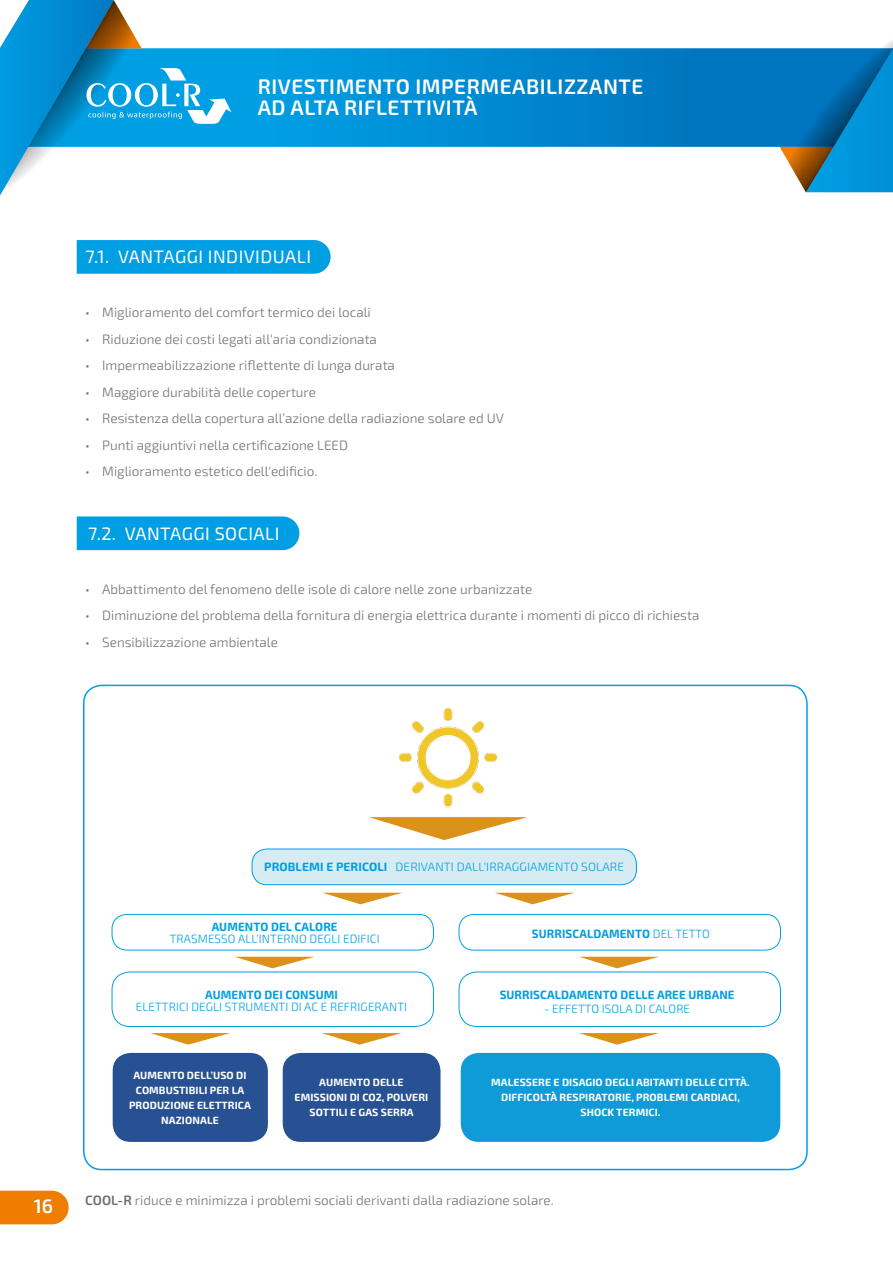
<style>
.page{position:relative;width:893px;height:1263px;background:#fff}
.page>*{position:absolute;margin:0;border:0;box-sizing:border-box;transform-origin:0 0}
.t1{font:600 21px/21px "Exo 2.0";letter-spacing:.025em;color:#fff}
.t2{font:600 19.5px "Exo 2.0";color:#fff}
.t3{font:18px "Exo 2.0";letter-spacing:.025em;color:#fff}
.t4{font:300 13.5px "Exo 2.0";color:#706f6f}
.t5{font:300 12px "Exo 2.0";letter-spacing:.01em;color:#009fe3}
.t6{font:700 12px "Exo 2.0";letter-spacing:.01em;color:#009fe3}
.t7{font:700 10.5px/15px "Exo 2.0";letter-spacing:.01em;color:#fff;text-align:center}
.s1{font-weight:700}
.s2{font-weight:300}
.s3{font-weight:600}
</style>
<div class="page">
<div style="left:0;top:1191px;width:69px;height:33px;background:#ef7d00"></div>
<div style="left:252px;top:849px;width:384px;height:36px;background:#d7ebf3;border-radius:15px"></div>
<div style="left:252px;top:849px;width:385px;height:36px;border:1px solid #009fe3;border-radius:15px"></div>
<svg style="left:231px;top:48px;width:549px;height:99px;background:#0188cf"></svg>
<svg style="left:780px;top:40px;width:113px;height:152px;background:#2185ba"></svg>
<svg style="left:0;top:0;width:231px;height:196px"></svg>
<svg style="left:77px;top:240px;width:254px;height:34px;background:#05a1e3"></svg>
<div style="left:113px;top:1053px;width:155px;height:89px;background:#275193;border-radius:18px"></div>
<div style="left:283px;top:1053px;width:158px;height:89px;background:#275193;border-radius:18px"></div>
<div style="left:461px;top:1053px;width:319px;height:89px;background:#0f9bd8;border-radius:18px"></div>
<div style="left:77px;top:516px;width:222px;height:34px;background:#009fe3"></div>
<img style="left:398px;top:708px;width:100px;height:100px">
<svg style="left:369px;top:817px;width:159px;height:23px"></svg>
<svg style="left:323px;top:893px;width:78px;height:11px"></svg>
<svg style="left:235px;top:957px;width:79px;height:11px"></svg>
<svg style="left:150px;top:1033px;width:80px;height:12px"></svg>
<svg style="left:322px;top:1033px;width:80px;height:12px"></svg>
<svg style="left:579px;top:1033px;width:80px;height:12px"></svg>
<svg style="left:580px;top:957px;width:78px;height:11px"></svg>
<svg style="left:496px;top:893px;width:78px;height:11px"></svg>
<div style="left:112px;top:914px;width:322px;height:36px;border:1px solid #009fe3;border-radius:15px"></div>
<div style="left:112px;top:972px;width:322px;height:55px;border:1px solid #009fe3;border-radius:18px"></div>
<div style="left:459px;top:972px;width:322px;height:55px;border:1px solid #009fe3;border-radius:18px"></div>
<div style="left:459px;top:914px;width:322px;height:36px;border:1px solid #009fe3;border-radius:15px"></div>
<h1 class="t1" style="left:258px;top:77px;width:387px">RIVESTIMENTO IMPERMEABILIZZANTE<br>AD ALTA RIFLETTIVITÀ</h1>
<h3 class="t3" style="left:85px;top:246px;width:227px">7.1. VANTAGGI INDIVIDUALI</h3>
<p class="t4" style="left:85px;top:305px;width:287px">• Miglioramento del comfort termico dei locali</p>
<p class="t4" style="left:85px;top:331px;width:293px">• Riduzione dei costi legati all'aria condizionata</p>
<p class="t4" style="left:85px;top:358px;width:311px">• Impermeabilizzazione riflettente di lunga durata</p>
<p class="t4" style="left:85px;top:384px;width:232px">• Maggiore durabilità delle coperture</p>
<p class="t4" style="left:85px;top:411px;width:420px">• Resistenza della copertura all’azione della radiazione solare ed UV</p>
<p class="t4" style="left:85px;top:437px;width:264px">• Punti aggiuntivi nella certificazione LEED</p>
<p class="t4" style="left:85px;top:464px;width:234px">• Miglioramento estetico dell'edificio.</p>
<h3 class="t3" style="left:88px;top:523px;width:193px">7.2. VANTAGGI SOCIALI</h3>
<p class="t4" style="left:85px;top:581px;width:448px">• Abbattimento del fenomeno delle isole di calore nelle zone urbanizzate</p>
<p class="t4" style="left:85px;top:607px;width:616px">• Diminuzione del problema della fornitura di energia elettrica durante i momenti di picco di richiesta</p>
<p class="t4" style="left:85px;top:634px;width:194px">• Sensibilizzazione ambientale</p>
<h2 class="t2" style="left:34px;top:1195px;width:21px">16</h2>
<p class="t5" style="left:264px;top:860px;width:361px"><span class="s1">PROBLEMI E PERICOLI</span> DERIVANTI DALL'IRRAGGIAMENTO SOLARE</p>
<p class="t6" style="left:212px;top:920px;width:127px">AUMENTO DEL CALORE</p>
<p class="t5" style="left:170px;top:932px;width:211px">TRASMESSO ALL’INTERNO DEGLI EDIFICI</p>
<p class="t6" style="left:205px;top:988px;width:134px">AUMENTO DEI CONSUMI</p>
<p class="t5" style="left:136px;top:1000px;width:273px">ELETTRICI DEGLI STRUMENTI DI AC E REFRIGERANTI</p>
<p class="t6" style="left:532px;top:926px;width:180px">SURRISCALDAMENTO <span class="s2">DEL TETTO</span></p>
<p class="t6" style="left:500px;top:988px;width:236px">SURRISCALDAMENTO DELLE AREE URBANE</p>
<p class="t5" style="left:544px;top:1001px;width:147px">- EFFETTO ISOLA DI CALORE</p>
<p class="t7" style="left:129px;top:1067px;width:123px">AUMENTO DELL’USO DI<br>COMBUSTIBILI PER LA<br>PRODUZIONE ELETTRICA<br>NAZIONALE</p>
<p class="t7" style="left:295px;top:1075px;width:135px">AUMENTO DELLE<br>EMISSIONI DI CO2, POLVERI<br>SOTTILI E GAS SERRA</p>
<p class="t7" style="left:491px;top:1075px;width:260px">MALESSERE E DISAGIO DEGLI ABITANTI DELLE CITTÀ.<br>DIFFICOLTÀ RESPIRATORIE, PROBLEMI CARDIACI,<br>SHOCK TERMICI.</p>
<p class="t4" style="left:85px;top:1192px;width:470px"><span class="s3">COOL-R</span> riduce e minimizza i problemi sociali derivanti dalla radiazione solare.</p>
</div>
